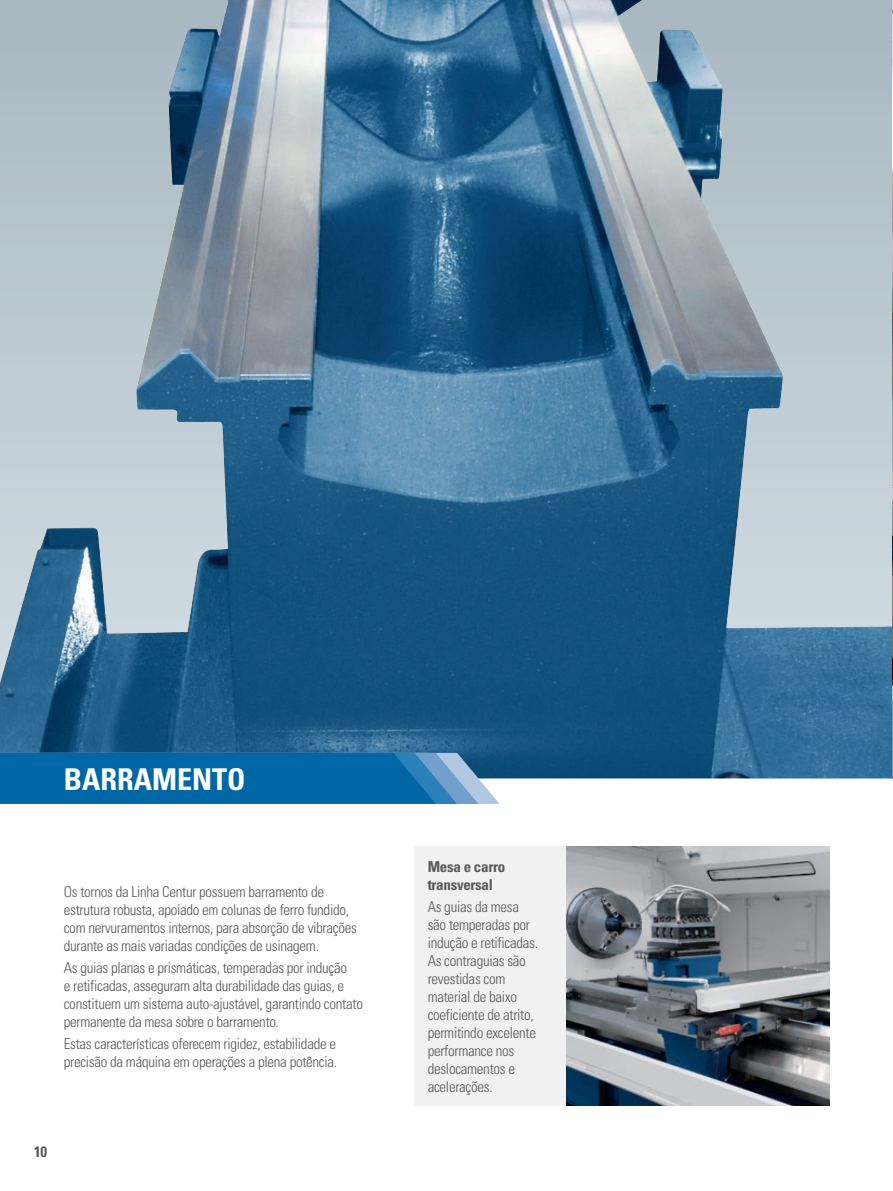
<style>
.page{position:relative;width:893px;height:1191px;background:#fff}
.page>*{position:absolute;margin:0;border:0;box-sizing:border-box;transform-origin:0 0}
.t1{font:700 condensed 30px "Univers";color:#fff}
.t2{font:300 condensed 15px/18px "Univers";letter-spacing:-.02em;color:#58595b}
.t3{font:700 condensed 15px/18px "Univers";letter-spacing:-.02em;color:#58595b}
</style>
<div class="page">
<div style="left:415px;top:846px;width:152px;height:260px;background:#f1f1f2"></div>
<img style="left:0;top:0;width:892px;height:778px">
<svg style="left:0;top:753px;width:500px;height:51px"></svg>
<svg style="left:892px;top:0;width:1px;height:778px"></svg>
<img style="left:567px;top:846px;width:262px;height:260px">
<h1 class="t1" style="left:64px;top:761px;width:180px">Barram ento</h1>
<p class="t2" style="left:64px;top:882px;width:295px">Os tornos da Linha Centur possuem barramento de estrutura robusta, apoiado em colunas de ferro fundido, com nervuramentos internos, para absorção de vibrações durante as mais variadas condições de usinagem.</p>
<p class="t2" style="left:64px;top:958px;width:301px">As guias planas e prismáticas, temperadas por indução<br>e retificadas, asseguram alta durabilidade das guias, e constituem um sistema auto-ajustável, garantindo contato permanente da mesa sobre o barramento.</p>
<p class="t2" style="left:64px;top:1035px;width:275px">Estas características oferecem rigidez, estabilidade e precisão da máquina em operações a plena potência.</p>
<p class="t3" style="left:34px;top:1142px;width:15px">10</p>
<p class="t3" style="left:428px;top:857px;width:79px">Mesa e carro transversal</p>
<p class="t2" style="left:428px;top:898px;width:112px">As guias da mesa são temperadas por indução e retificadas.<br>As contraguias são revestidas com material de baixo coeficiente de atrito, permitindo excelente performance nos deslocamentos e acelerações.</p>
</div>
